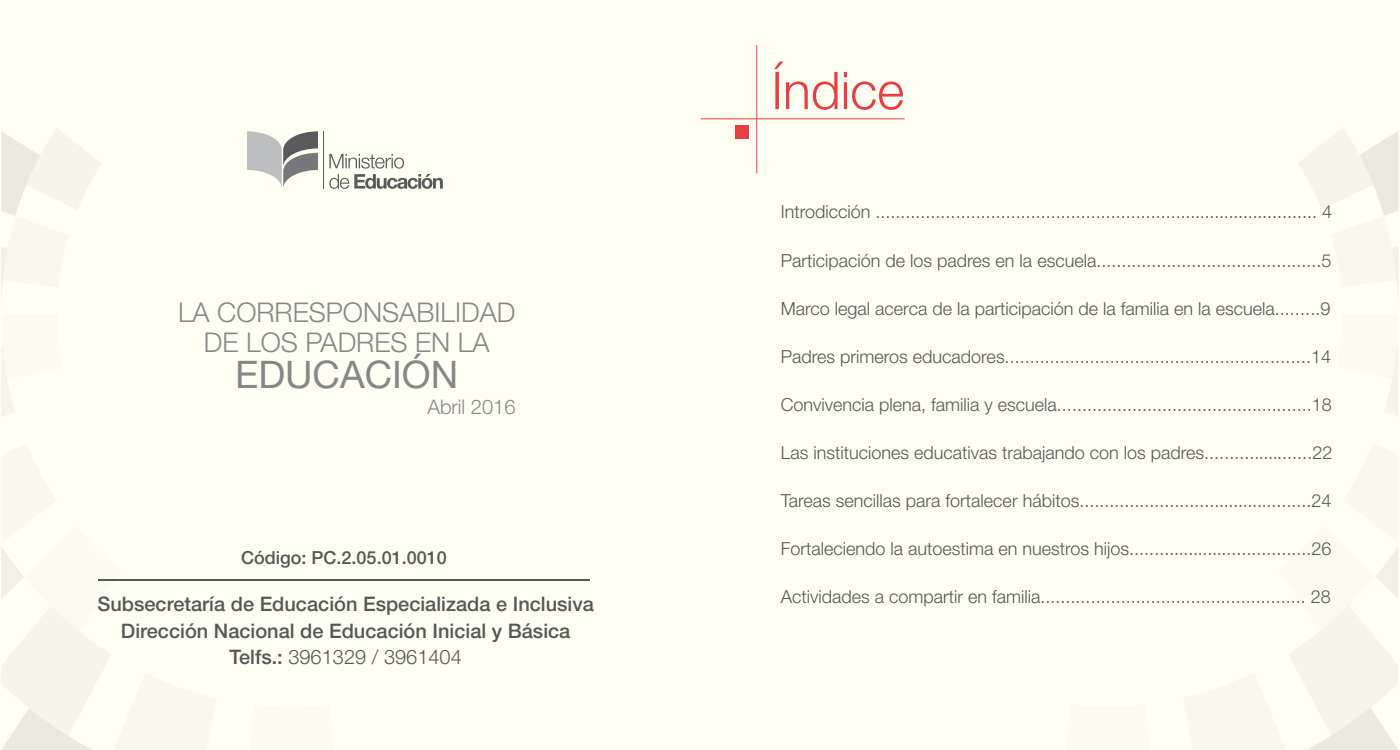
<style>
.page{position:relative;width:1400px;height:750px;background:#fff}
.page>*{position:absolute;margin:0;border:0;box-sizing:border-box;transform-origin:0 0}
.t1{font:300 52px "Helvetica Neue LT Std";color:#e83f43}
.t2{font:38px "Helvetica Neue LT Std";color:#878787}
.t3{font:300 27.2px/30px "Helvetica Neue LT Std";color:#878787;text-align:center}
.t4{font:300 20.2px "Helvetica Neue LT Std";color:#878787}
.t5{font:500 20px/26px "Helvetica Neue LT Std";color:#575756;text-align:center}
.t6{font:300 18px "Helvetica Neue LT Std";color:#575756}
.t7{font:500 18px "Helvetica Neue LT Std";color:#575756}
.s1{font-weight:300}
</style>
<div class="page">
<div style="left:0;top:0;width:1400px;height:749px;background:#fffef3"></div>
<svg style="left:1px;top:131px;width:39px;height:162px"></svg>
<svg style="left:1px;top:547px;width:98px;height:202px"></svg>
<svg style="left:1359px;top:131px;width:39px;height:155px"></svg>
<svg style="left:1309px;top:548px;width:89px;height:201px"></svg>
<hr style="left:756px;top:45px;width:1px;height:128px;background:#e83f43">
<hr style="left:701px;top:118px;width:204px;height:1px;background:#e83f43">
<div style="left:735px;top:125px;width:14px;height:13px;background:#e83f43"></div>
<hr style="left:323px;top:131px;width:1px;height:57px;background:#595a5c">
<svg style="left:329px;top:154px;width:75px;height:14px"></svg>
<svg style="left:329px;top:174px;width:114px;height:15px"></svg>
<svg style="left:247px;top:131px;width:71px;height:56px"></svg>
<hr style="left:99px;top:579px;width:491px;height:2px;background:#575756">
<h3 class="t3" style="left:178px;top:297px;width:339px">LA CORRESPONSABILIDAD<br>DE LOS PADRES EN LA</h3>
<h2 class="t2" style="left:235px;top:351px;width:225px">EDUCACIÓN</h2>
<p class="t4" style="left:427px;top:394px;width:90px">Abril 2016</p>
<p class="t7" style="left:241px;top:547px;width:207px">Código: PC.2.05.01.0010</p>
<p class="t5" style="left:97px;top:591px;width:498px">Subsecretaría de Educación Especializada e Inclusiva<br>Dirección Nacional de Educación Inicial y Básica<br>Telfs.: <span class="s1">3961329 / 3961404</span></p>
<h1 class="t1" style="left:771px;top:59px;width:134px">Índice</h1>
<p class="t6" style="left:781px;top:201px;width:553px">Introdicción ......................................................................................... 4</p>
<p class="t6" style="left:781px;top:249px;width:552px">Participación de los padres en la escuela.............................................5</p>
<p class="t6" style="left:781px;top:297px;width:551px">Marco legal acerca de la participación de la familia en la escuela.........9</p>
<p class="t6" style="left:781px;top:345px;width:552px">Padres primeros educadores.............................................................14</p>
<p class="t6" style="left:781px;top:393px;width:552px">Convivencia plena, familia y escuela...................................................18</p>
<p class="t6" style="left:781px;top:441px;width:553px">Las instituciones educativas trabajando con los padres......................22</p>
<p class="t6" style="left:781px;top:489px;width:552px">Tareas sencillas para fortalecer hábitos...............................................24</p>
<p class="t6" style="left:781px;top:537px;width:552px">Fortaleciendo la autoestima en nuestros hijos.....................................26</p>
<p class="t6" style="left:781px;top:585px;width:551px">Actividades a compartir en familia..................................................... 28</p>
</div>
